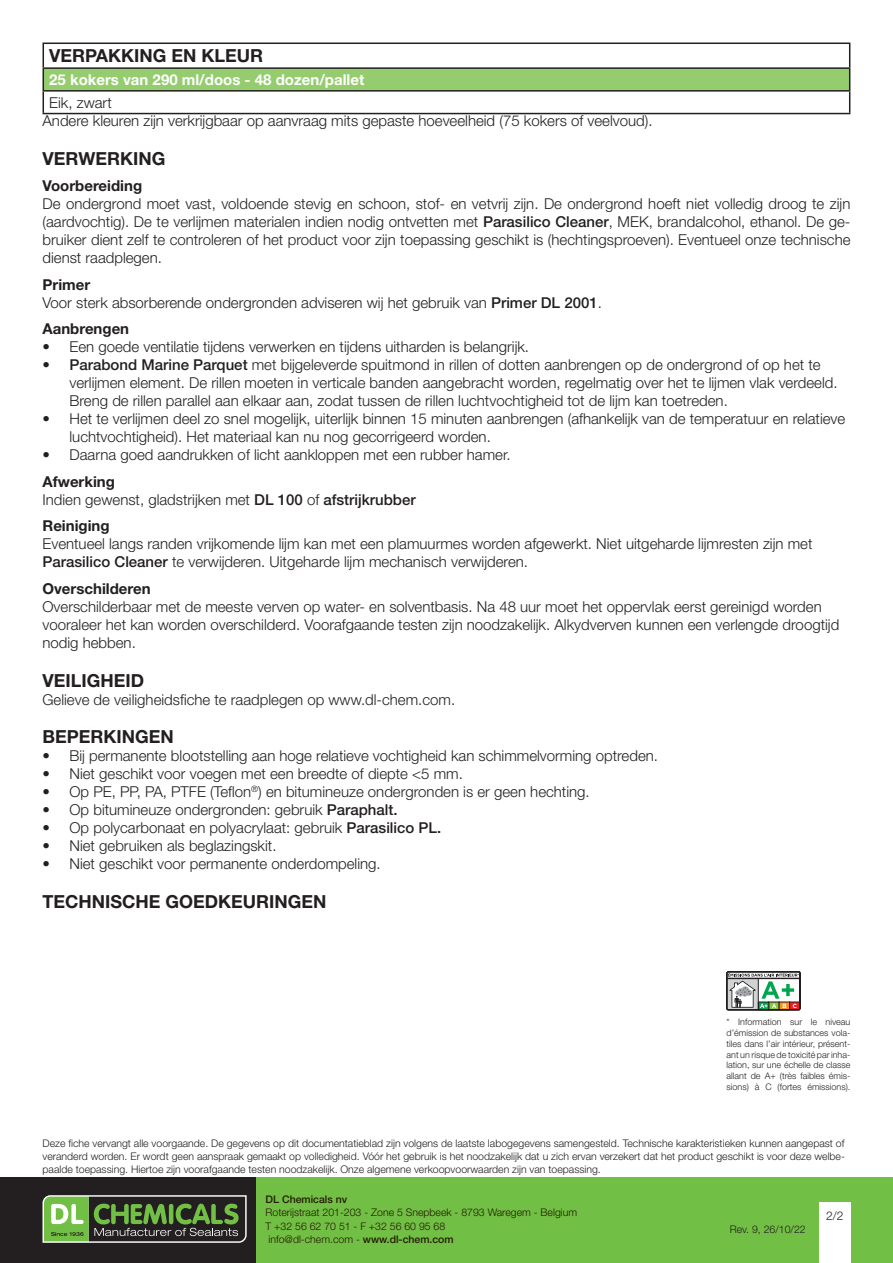
<style>
.page{position:relative;width:893px;height:1263px;background:#fff}
.page>*{position:absolute;margin:0;border:0;box-sizing:border-box;transform-origin:0 0}
.TITEL_ONDERDEEL{font:700 18px "Helvetica Neue LT Std";color:#231f20}
.ONDERDEEL_TEKST{font:300 15px/18px "Helvetica Neue LT Std";color:#231f20}
.TUSSENTITEL_TEKST{font:700 15px "Helvetica Neue LT Std";color:#231f20}
.TUSSENTITEL_TABEL_GR{font:700 15px "Helvetica Neue LT Std";color:#fff}
.t1{font:300 12px "Helvetica Neue LT Std";color:#231f20}
.t2{font:300 10.5px/12.6px "Helvetica Neue LT Std";color:#231f20;text-align:justify}
.t3{font:300 10.5px/13.5px "Helvetica Neue LT Std";color:#251a05}
.t4{font:500 10.5px "Helvetica Neue LT Std";color:#251a05}
.ONDERDEEL_TEKST-2{font:300 9px/10.8px "Helvetica Neue LT Std";color:#231f20;text-align:justify}
.s1{font-weight:500}
</style>
<div class="page">
<div style="left:0;top:1177px;width:266px;height:86px;background:#231f20"></div>
<div style="left:256px;top:1177px;width:637px;height:86px;background:#71bf44"></div>
<svg style="left:43px;top:1195px;width:204px;height:48px"></svg>
<div style="left:819px;top:1203px;width:31px;height:60px;background:#fff"></div>
<svg style="left:727px;top:971px;width:73px;height:39px"></svg>
<div style="left:43px;top:68px;width:807px;height:23px;background:#94cc6e"></div>
<hr style="left:43px;top:43px;width:807px;height:1px;background:#231f20">
<hr style="left:43px;top:67px;width:807px;height:2px;background:#231f20">
<hr style="left:43px;top:90px;width:807px;height:2px;background:#231f20">
<svg style="left:43px;top:44px;width:1px;height:69px"></svg>
<svg style="left:849px;top:44px;width:1px;height:69px"></svg>
<hr style="left:43px;top:113px;width:807px;height:1px;background:#231f20">
<p class="TITEL_ONDERDEEL" style="left:49px;top:45px;width:215px">VERPAKKING EN KLEUR</p>
<p class="TUSSENTITEL_TABEL_GR" style="left:49px;top:70px;width:317px">25 kokers van 290 ml/doos - 48 dozen/pallet</p>
<p class="ONDERDEEL_TEKST" style="left:49px;top:93px;width:64px">Eik, zwart</p>
<p class="ONDERDEEL_TEKST" style="left:43px;top:112px;width:611px">Andere kleuren zijn verkrijgbaar op aanvraag mits gepaste hoeveelheid (75 kokers of veelvoud).</p>
<p class="TITEL_ONDERDEEL" style="left:43px;top:147px;width:125px">VERWERKING</p>
<p class="TUSSENTITEL_TEKST" style="left:43px;top:177px;width:101px">Voorbereiding</p>
<p class="ONDERDEEL_TEKST" style="left:43px;top:195px;width:809px;text-align:justify">De ondergrond moet vast, voldoende stevig en schoon, stof- en vetvrij zijn. De ondergrond hoeft niet volledig droog te zijn (aardvochtig). De te verlijmen materialen indien nodig ontvetten met <span class="s1">Parasilico Cleaner</span>, MEK, brandalcohol, ethanol. De ge&shy;bruiker dient zelf te controleren of het product voor zijn toepassing geschikt is (hechtingsproeven). Eventueel onze technische dienst raadplegen.</p>
<p class="TUSSENTITEL_TEKST" style="left:43px;top:275px;width:49px">Primer</p>
<p class="ONDERDEEL_TEKST" style="left:43px;top:293px;width:561px">Voor sterk absorberende ondergronden adviseren wij het gebruik van <span class="s1">Primer DL 2001</span>.</p>
<p class="TUSSENTITEL_TEKST" style="left:43px;top:320px;width:88px">Aanbrengen</p>
<p class="ONDERDEEL_TEKST" style="left:43px;top:338px;width:488px">• Een goede ventilatie tijdens verwerken en tijdens uitharden is belangrijk.</p>
<p class="ONDERDEEL_TEKST" style="left:70px;top:356px;width:770px;text-indent:-27px">• <span class="s1">Parabond Marine Parquet</span> met bijgeleverde spuitmond in rillen of dotten aanbrengen op de ondergrond of op het te verlijmen element. De rillen moeten in verticale banden aangebracht worden, regelmatig over het te lijmen vlak verdeeld.<br>Breng de rillen parallel aan elkaar aan, zodat tussen de rillen luchtvochtigheid tot de lijm kan toetreden.</p>
<p class="ONDERDEEL_TEKST" style="left:70px;top:410px;width:777px;text-indent:-27px">• Het te verlijmen deel zo snel mogelijk, uiterlijk binnen 15 minuten aanbrengen (afhankelijk van de temperatuur en relatieve luchtvochtigheid). Het materiaal kan nu nog gecorrigeerd worden.</p>
<p class="ONDERDEEL_TEKST" style="left:43px;top:446px;width:469px">• Daarna goed aandrukken of licht aankloppen met een rubber hamer.</p>
<p class="TUSSENTITEL_TEKST" style="left:43px;top:472px;width:74px">Afwerking</p>
<p class="ONDERDEEL_TEKST" style="left:43px;top:490px;width:375px">Indien gewenst, gladstrijken met <span class="s1">DL 100</span> of <span class="s1">afstrijkrubber</span></p>
<p class="TUSSENTITEL_TEKST" style="left:43px;top:517px;width:69px">Reiniging</p>
<p class="ONDERDEEL_TEKST" style="left:43px;top:535px;width:771px">Eventueel langs randen vrijkomende lijm kan met een plamuurmes worden afgewerkt. Niet uitgeharde lijmresten zijn met<br><span class="s1">Parasilico Cleaner</span> te verwijderen. Uitgeharde lijm mechanisch verwijderen.</p>
<p class="TUSSENTITEL_TEKST" style="left:43px;top:579px;width:110px">Overschilderen</p>
<p class="ONDERDEEL_TEKST" style="left:43px;top:597px;width:798px">Overschilderbaar met de meeste verven op water- en solventbasis. Na 48 uur moet het oppervlak eerst gereinigd worden vooraleer het kan worden overschilderd. Voorafgaande testen zijn noodzakelijk. Alkydverven kunnen een verlengde droogtijd nodig hebben.</p>
<p class="TITEL_ONDERDEEL" style="left:43px;top:669px;width:103px">VEILIGHEID</p>
<p class="ONDERDEEL_TEKST" style="left:43px;top:690px;width:414px">Gelieve de veiligheidsfiche te raadplegen op www.dl-chem.com.</p>
<p class="TITEL_ONDERDEEL" style="left:43px;top:726px;width:133px">BEPERKINGEN</p>
<p class="ONDERDEEL_TEKST" style="left:43px;top:746px;width:617px">• Bij permanente blootstelling aan hoge relatieve vochtigheid kan schimmelvorming optreden.</p>
<p class="ONDERDEEL_TEKST" style="left:43px;top:764px;width:422px">• Niet geschikt voor voegen met een breedte of diepte &lt;5 mm.</p>
<p class="ONDERDEEL_TEKST" style="left:43px;top:782px;width:549px">• Op PE, PP, PA, PTFE (Teflon<sup>®</sup>) en bitumineuze ondergronden is er geen hechting.</p>
<p class="ONDERDEEL_TEKST" style="left:43px;top:800px;width:357px">• Op bitumineuze ondergronden: gebruik <span class="s1">Paraphalt.</span></p>
<p class="ONDERDEEL_TEKST" style="left:43px;top:818px;width:400px">• Op polycarbonaat en polyacrylaat: gebruik <span class="s1">Parasilico PL.</span></p>
<p class="ONDERDEEL_TEKST" style="left:43px;top:836px;width:235px">• Niet gebruiken als beglazingskit.</p>
<p class="ONDERDEEL_TEKST" style="left:43px;top:854px;width:340px">• Niet geschikt voor permanente onderdompeling.</p>
<p class="TITEL_ONDERDEEL" style="left:43px;top:890px;width:285px">TECHNISCHE GOEDKEURINGEN</p>
<p class="ONDERDEEL_TEKST-2" style="left:727px;top:1016px;width:125px">* Information sur le niveau d’émission de substances vola&shy;tiles dans l’air intérieur, présent&shy;ant un risque de toxicité par inha&shy;lation, sur une échelle de classe allant de A+ (très faibles émis&shy;sions) à C (fortes émissions).</p>
<p class="t2" style="left:43px;top:1137px;width:804px">Deze fiche vervangt alle voorgaande. De gegevens op dit documentatieblad zijn volgens de laatste labogegevens samengesteld. Technische karakteristieken kunnen aangepast of veranderd worden. Er wordt geen aanspraak gemaakt op volledigheid. Vóór het gebruik is het noodzakelijk dat u zich ervan verzekert dat het product geschikt is voor deze welbe&shy;paalde toepassing. Hiertoe zijn voorafgaande testen noodzakelijk. Onze algemene verkoopvoorwaarden zijn van toepassing.</p>
<p class="t4" style="left:266px;top:1192px;width:83px">DL Chemicals nv</p>
<p class="t3" style="left:266px;top:1205px;width:313px">Roterijstraat 201-203 - Zone 5 Snepbeek - 8793 Waregem - Belgium<br>T +32 56 62 70 51 - F +32 56 60 95 68<br>info@dl-chem.com - <span class="s1">www.dl-chem.com</span></p>
<p class="t2" style="left:730px;top:1223px;width:78px">Rev. 9, 26/10/22</p>
<p class="t1" style="left:826px;top:1208px;width:19px">2/2</p>
</div>
